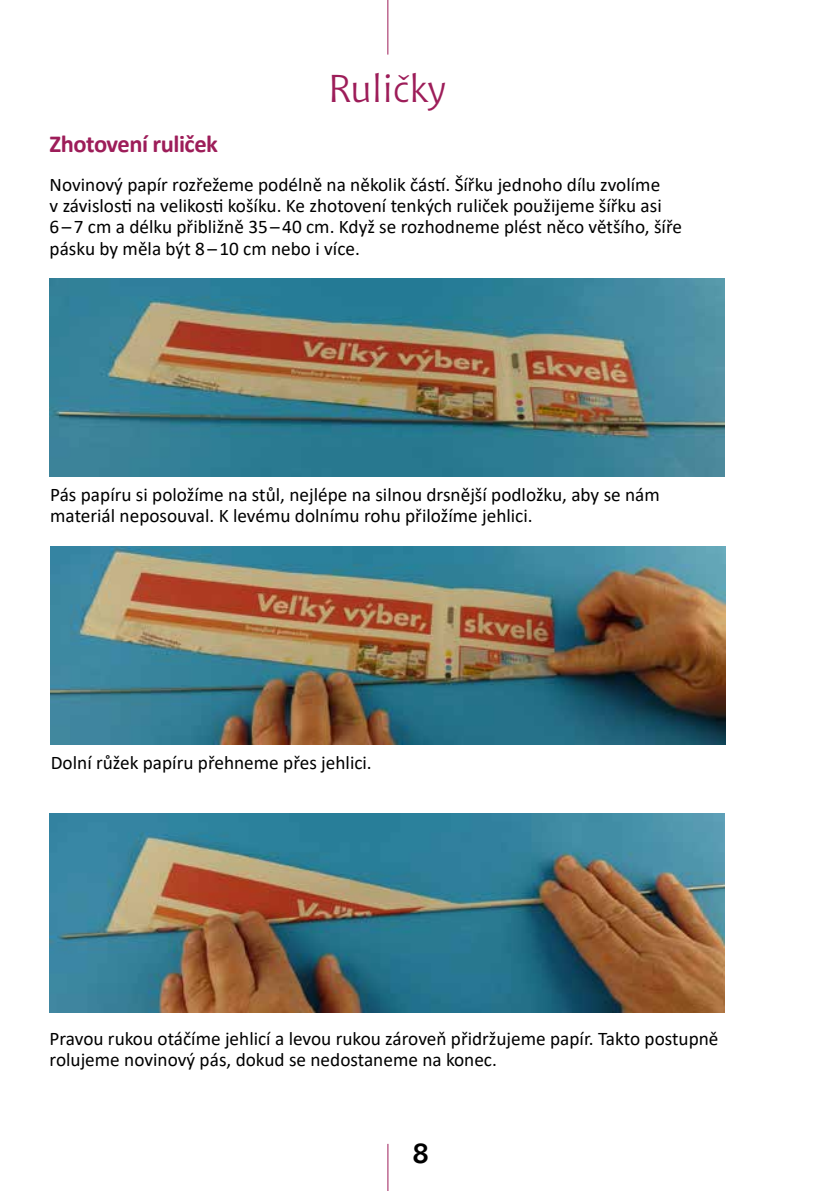
<style>
.page{position:relative;width:824px;height:1191px;background:#fff}
.page>*{position:absolute;margin:0;border:0;box-sizing:border-box;transform-origin:0 0}
.t1{font:38.5px "Chianti BT";letter-spacing:.01em;color:#9d1d59}
.t2{font:700 28px "Chianti BT";color:#000}
.t3{font:700 24.5px "Calibri";letter-spacing:-.02em;color:#9d1d59}
.t4{font:19.25px/21.2px "Calibri";color:#000}
</style>
<div class="page">
<hr style="left:387px;top:1143px;width:1px;height:48px;background:#9d1d59">
<hr style="left:387px;top:0;width:1px;height:55px;background:#9d1d59">
<img style="left:50px;top:278px;width:674px;height:199px">
<img style="left:50px;top:546px;width:675px;height:198px">
<img style="left:50px;top:814px;width:674px;height:198px">
<h1 class="t1" style="left:328px;top:66px;width:120px">Ruličky</h1>
<p class="t3" style="left:50px;top:127px;width:170px">Zhotovení ruliček</p>
<p class="t4" style="left:50px;top:174px;width:634px">Novinový papír rozřežeme podélně na několik částí. Šířku jednoho dílu zvolíme<br>v závislosti na velikosti košíku. Ke zhotovení tenkých ruliček použijeme šířku asi<br>6 – 7 cm a délku přibližně 35 – 40 cm. Když se rozhodneme plést něco většího, šíře pásku by měla být 8 – 10 cm nebo i více.</p>
<p class="t4" style="left:50px;top:484px;width:611px">Pás papíru si položíme na stůl, nejlépe na silnou drsnější podložku, aby se nám materiál neposouval. K levému dolnímu rohu přiložíme jehlici.</p>
<p class="t4" style="left:51px;top:751px;width:322px">Dolní růžek papíru přehneme přes jehlici.</p>
<p class="t4" style="left:50px;top:1027px;width:670px">Pravou rukou otáčíme jehlicí a levou rukou zároveň přidržujeme papír. Takto postupně rolujeme novinový pás, dokud se nedostaneme na konec.</p>
<h2 class="t2" style="left:412px;top:1137px;width:19px">8</h2>
</div>
